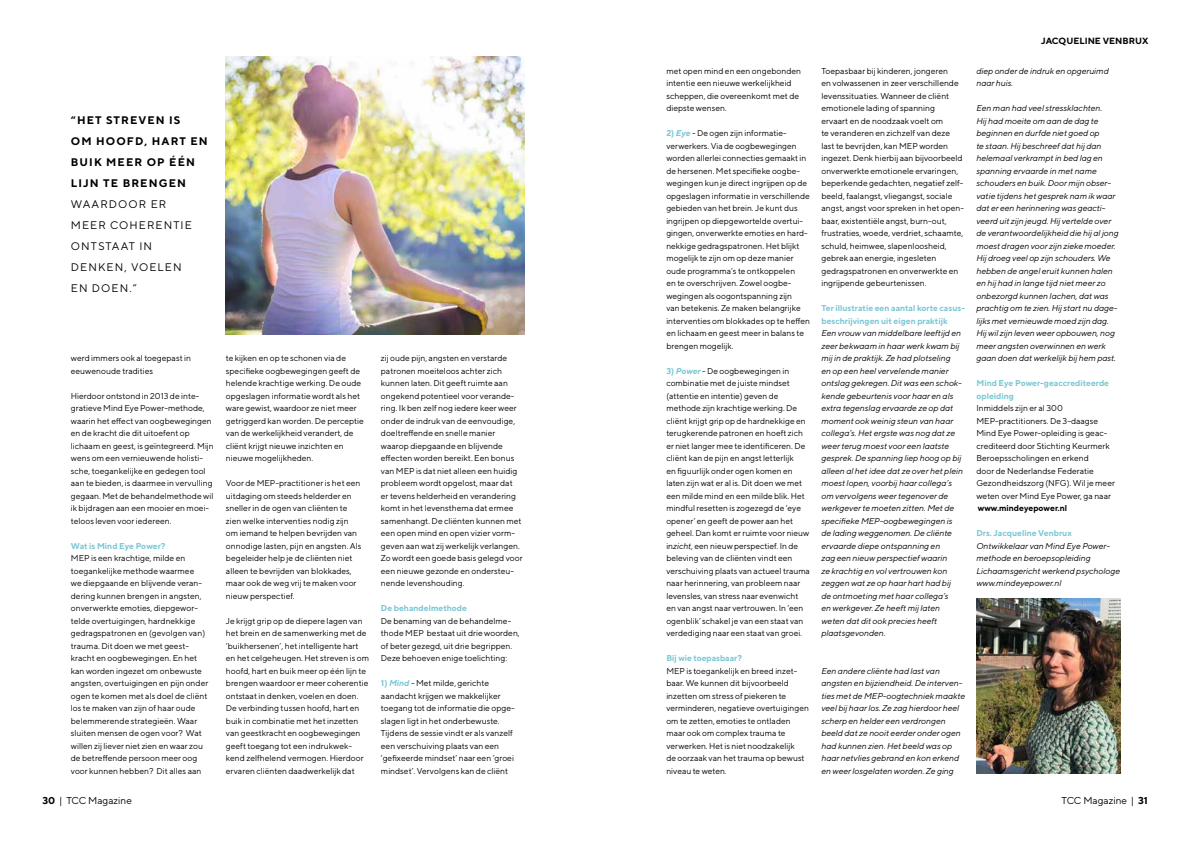
<style>
.page{position:relative;width:1191px;height:842px;background:#fff}
.page>*{position:absolute;margin:0;border:0;box-sizing:border-box;transform-origin:0 0}
.t1{font:11px/21px "TT Norms";letter-spacing:.1em;color:#000}
.t2{font:700 11px/21px "TT Norms";letter-spacing:.1em;color:#000}
.t3{font:10px "TT Norms";color:#000}
.t4{font:700 9px "TT Norms";color:#000}
.t5{font:8.5px/12.5px "TT Norms";color:#000}
.t6{font:italic 8.5px/12.5px "TT Norms";color:#000}
.t7{font:700 8.5px/12.5px "TT Norms";color:#7bc7d4}
.t8{font:700 8.5px "TT Norms";color:#000}
.s1{font-weight:700}
.s2{font-weight:700;color:#7bc7d4}
.s3{font-weight:700;font-style:italic;color:#7bc7d4}
.s4{font-style:italic}
.s5{font-style:normal}
</style>
<div class="page">
<img style="left:226px;top:57px;width:298px;height:278px">
<img style="left:976px;top:599px;width:144px;height:174px">
<p class="t2" style="left:71px;top:109px;width:138px">“HET STREVEN IS<br>OM HOOFD, HART EN<br>BUIK MEER OP ÉÉN<br>LIJN TE BRENGEN</p>
<p class="t1" style="left:71px;top:193px;width:123px">WAARDOOR ER<br>MEER COHERENTIE<br>ONTSTAAT IN<br>DENKEN, VOELEN<br>EN DOEN.”</p>
<p class="t5" style="left:71px;top:352px;width:122px">werd immers ook al toegepast in eeuwenoude tradities</p>
<p class="t5" style="left:71px;top:389px;width:144px">Hierdoor ontstond in 2013 de inte&shy;gratieve Mind Eye Power-methode, waarin het effect van oogbewegingen en de kracht die dit uitoefent op lichaam en geest, is geïntegreerd. Mijn wens om een vernieuwende holisti&shy;sche, toegankelijke en gedegen tool aan te bieden, is daarmee in vervulling gegaan. Met de behandelmethode wil ik bijdragen aan een mooier en moei&shy;teloos leven voor iedereen.</p>
<p class="t7" style="left:71px;top:539px;width:96px">Wat is Mind Eye Power?</p>
<p class="t5" style="left:71px;top:552px;width:139px">MEP is een krachtige, milde en toegankelijke methode waarmee<br>we diepgaande en blijvende veran&shy;dering kunnen brengen in angsten, onverwerkte emoties, diepgewor&shy;telde overtuigingen, hardnekkige gedragspatronen en (gevolgen van) trauma. Dit doen we met geest&shy;kracht en oogbewegingen. En het kan worden ingezet om onbewuste angsten, overtuigingen en pijn onder ogen te komen met als doel de cliënt los te maken van zijn of haar oude belemmerende strategieën. Waar sluiten mensen de ogen voor? Wat willen zij liever niet zien en waar zou de betreffende persoon meer oog voor kunnen hebben? Dit alles aan</p>
<p class="t3" style="left:43px;top:794px;width:91px"><span class="s1">30</span> | TCC Magazine</p>
<p class="t5" style="left:226px;top:352px;width:139px">te kijken en op te schonen via de specifieke oogbewegingen geeft de helende krachtige werking. De oude opgeslagen informatie wordt als het ware gewist, waardoor ze niet meer getriggerd kan worden. De perceptie van de werkelijkheid verandert, de cliënt krijgt nieuwe inzichten en nieuwe mogelijkheden.</p>
<p class="t5" style="left:226px;top:477px;width:137px">Voor de MEP-practitioner is het een uitdaging om steeds helderder en sneller in de ogen van cliënten te zien welke interventies nodig zijn om iemand te helpen bevrijden van onnodige lasten, pijn en angsten. Als begeleider help je de cliënten niet alleen te bevrijden van blokkades, maar ook de weg vrij te maken voor nieuw perspectief.</p>
<p class="t5" style="left:226px;top:614px;width:145px">Je krijgt grip op de diepere lagen van het brein en de samenwerking met de ‘buikhersenen’, het intelligente hart en het celgeheugen. Het streven is om hoofd, hart en buik meer op één lijn te brengen waardoor er meer coherentie ontstaat in denken, voelen en doen.<br>De verbinding tussen hoofd, hart en buik in combinatie met het inzetten van geestkracht en oogbewegingen geeft toegang tot een indrukwek&shy;kend zelfhelend vermogen. Hierdoor ervaren cliënten daadwerkelijk dat</p>
<p class="t5" style="left:381px;top:352px;width:143px">zij oude pijn, angsten en verstarde patronen moeiteloos achter zich kunnen laten. Dit geeft ruimte aan ongekend potentieel voor verande&shy;ring. Ik ben zelf nog iedere keer weer onder de indruk van de eenvoudige, doeltreffende en snelle manier waarop diepgaande en blijvende effecten worden bereikt. Een bonus van MEP is dat niet alleen een huidig probleem wordt opgelost, maar dat<br>er tevens helderheid en verandering komt in het levensthema dat ermee samenhangt. De cliënten kunnen met een open mind en open vizier vorm&shy;geven aan wat zij werkelijk verlangen.<br>Zo wordt een goede basis gelegd voor een nieuwe gezonde en ondersteu&shy;nende levenshouding.</p>
<p class="t7" style="left:381px;top:602px;width:88px">De behandelmethode</p>
<p class="t5" style="left:381px;top:614px;width:140px">De benaming van de behandelme&shy;thode MEP bestaat uit drie woorden, of beter gezegd, uit drie begrippen.<br>Deze behoeven enige toelichting:</p>
<p class="t5" style="left:381px;top:677px;width:135px"><span class="s2">1)</span> <span class="s3">Mind</span> - Met milde, gerichte aandacht krijgen we makkelijker toegang tot de informatie die opge&shy;slagen ligt in het onderbewuste.<br>Tijdens de sessie vindt er als vanzelf een verschuiving plaats van een ‘gefixeerde mindset’ naar een ‘groei mindset’. Vervolgens kan de cliënt</p>
<p class="t5" style="left:666px;top:64px;width:136px">met open mind en een ongebonden intentie een nieuwe werkelijkheid scheppen, die overeenkomt met de diepste wensen.</p>
<p class="t5" style="left:666px;top:127px;width:145px"><span class="s2">2)</span> <span class="s3">Eye</span> - De ogen zijn informatie&shy;verwerkers. Via de oogbewegingen worden allerlei connecties gemaakt in de hersenen. Met specifieke oogbe&shy;wegingen kun je direct ingrijpen op de opgeslagen informatie in verschillende gebieden van het brein. Je kunt dus ingrijpen op diepgewortelde overtui&shy;gingen, onverwerkte emoties en hard&shy;nekkige gedragspatronen. Het blijkt mogelijk te zijn om op deze manier oude programma’s te ontkoppelen<br>en te overschrijven. Zowel oogbe&shy;wegingen als oogontspanning zijn<br>van betekenis. Ze maken belangrijke interventies om blokkades op te heffen en lichaam en geest meer in balans te brengen mogelijk.</p>
<p class="t5" style="left:666px;top:364px;width:145px"><span class="s2">3)</span> <span class="s3">Power</span> - De oogbewegingen in combinatie met de juiste mindset (attentie en intentie) geven de methode zijn krachtige werking. De cliënt krijgt grip op de hardnekkige en terugkerende patronen en hoeft zich er niet langer mee te identificeren. De cliënt kan de pijn en angst letterlijk<br>en figuurlijk onder ogen komen en laten zijn wat er al is. Dit doen we met een milde mind en een milde blik. Het mindful resetten is zogezegd de ‘eye opener’ en geeft de power aan het geheel. Dan komt er ruimte voor nieuw in<span class="s4">zicht,</span> een nieuw perspectief. In de beleving van de cliënten vindt een verschuiving plaats van actueel trauma naar herinnering, van probleem naar levensles, van stress naar evenwicht en van angst naar vertrouwen. In ‘een ogenblik’ schakel je van een staat van verdediging naar een staat van groei.</p>
<p class="t7" style="left:666px;top:652px;width:77px">Bij wie toepasbaar?</p>
<p class="t5" style="left:666px;top:664px;width:144px">MEP is toegankelijk en breed inzet&shy;baar. We kunnen dit bijvoorbeeld inzetten om stress of piekeren te verminderen, negatieve overtuigingen om te zetten, emoties te ontladen maar ook om complex trauma te verwerken. Het is niet noodzakelijk<br>de oorzaak van het trauma op bewust niveau te weten.</p>
<p class="t5" style="left:821px;top:64px;width:144px">Toepasbaar bij kinderen, jongeren<br>en volwassenen in zeer verschillende levenssituaties. Wanneer de cliënt emotionele lading of spanning<br>ervaart en de noodzaak voelt om<br>te veranderen en zichzelf van deze last te bevrijden, kan MEP worden ingezet. Denk hierbij aan bijvoorbeeld onverwerkte emotionele ervaringen, beperkende gedachten, negatief zelf&shy;beeld, faalangst, vliegangst, sociale angst, angst voor spreken in het open&shy;baar, existentiële angst, burn-out, frustraties, woede, verdriet, schaamte, schuld, heimwee, slapenloosheid, gebrek aan energie, ingesleten gedragspatronen en onverwerkte en ingrijpende gebeurtenissen.</p>
<p class="t7" style="left:821px;top:302px;width:145px">Ter illustratie een aantal korte casus&shy;beschrijvingen uit eigen praktijk</p>
<p class="t6" style="left:821px;top:327px;width:143px">Een vrouw van middelbare leeftijd en zeer bekwaam in haar werk kwam bij mij in de praktijk. Ze had plotseling<br>en op een heel vervelende manier ontslag gekregen. Dit was een schok&shy;kende gebeurtenis voor haar en als extra tegenslag ervaarde ze op dat moment ook weinig steun van haar collega’s. Het ergste was nog dat ze weer terug moest voor een laatste gesprek. De spanning liep hoog op bij alleen al het idee dat ze over het plein moest lopen, voorbij haar collega’s om vervolgens weer tegenover de werkgever te moeten zitten. Met de specifieke MEP-oogbewegingen is de lading weggenomen. De cliënte ervaarde diepe ontspanning en<br>zag een nieuw perspectief waarin<br>ze krachtig en vol vertrouwen kon zeggen wat ze op haar hart had bij<br>de ontmoeting met haar collega’s<br>en werkgever. Ze heeft mij laten weten dat dit ook precies heeft plaatsgevonden.</p>
<p class="t6" style="left:821px;top:664px;width:145px">Een andere cliënte had last van angsten en bijziendheid. De interven&shy;ties met de MEP-oogtechniek maakte veel bij haar los. Ze zag hierdoor heel scherp en helder een verdrongen beeld dat ze nooit eerder onder ogen had kunnen zien<span class="s5">.</span> Het beeld was op haar netvlies gebrand en kon erkend en weer losgelaten worden. Ze ging</p>
<p class="t4" style="left:1041px;top:35px;width:109px">JACQUELINE VENBRUX</p>
<p class="t6" style="left:976px;top:64px;width:134px">diep onder de indruk en opgeruimd naar huis.</p>
<p class="t6" style="left:976px;top:102px;width:144px">Een man had veel stressklachten.<br>Hij had moeite om aan de dag te beginnen en durfde niet goed op<br>te staan. Hij beschreef dat hij dan helemaal verkrampt in bed lag en spanning ervaarde in met name schouders en buik. Door mijn obser&shy;vatie tijdens het gesprek nam ik waar dat er een herinnering was geacti&shy;veerd uit zijn jeugd. Hij vertelde over de verantwoordelijkheid die hij al jong moest dragen voor zijn zieke moeder.<br>Hij droeg veel op zijn schouders. We hebben de angel eruit kunnen halen en hij had in lange tijd niet meer zo onbezorgd kunnen lachen, dat was prachtig om te zien. Hij start nu dage&shy;lijks met vernieuwde moed zijn dag.<br>Hij wil zijn leven weer opbouwen, nog meer angsten overwinnen en werk gaan doen dat werkelijk bij hem past.</p>
<p class="t7" style="left:976px;top:377px;width:134px">Mind Eye Power-geaccrediteerde opleiding</p>
<p class="t5" style="left:976px;top:402px;width:140px">Inmiddels zijn er al 300<br>MEP-practitioners. De 3-daagse<br>Mind Eye Power-opleiding is geac&shy;crediteerd door Stichting Keurmerk<br>Beroepsscholingen en erkend<br>door de Nederlandse Federatie<br>Gezondheidszorg (NFG). Wil je meer weten over Mind Eye Power, ga naar</p>
<p class="t8" style="left:978px;top:503px;width:91px">www.mindeyepower.nl</p>
<p class="t7" style="left:976px;top:527px;width:97px">Drs. Jacqueline Venbrux</p>
<p class="t6" style="left:976px;top:539px;width:145px">Ontwikkelaar van Mind Eye Power&shy;methode en beroepsopleiding<br>Lichaamsgericht werkend psychologe www.mindeyepower.nl</p>
<p class="t3" style="left:1061px;top:794px;width:88px">TCC Magazine | <span class="s1">31</span></p>
</div>
